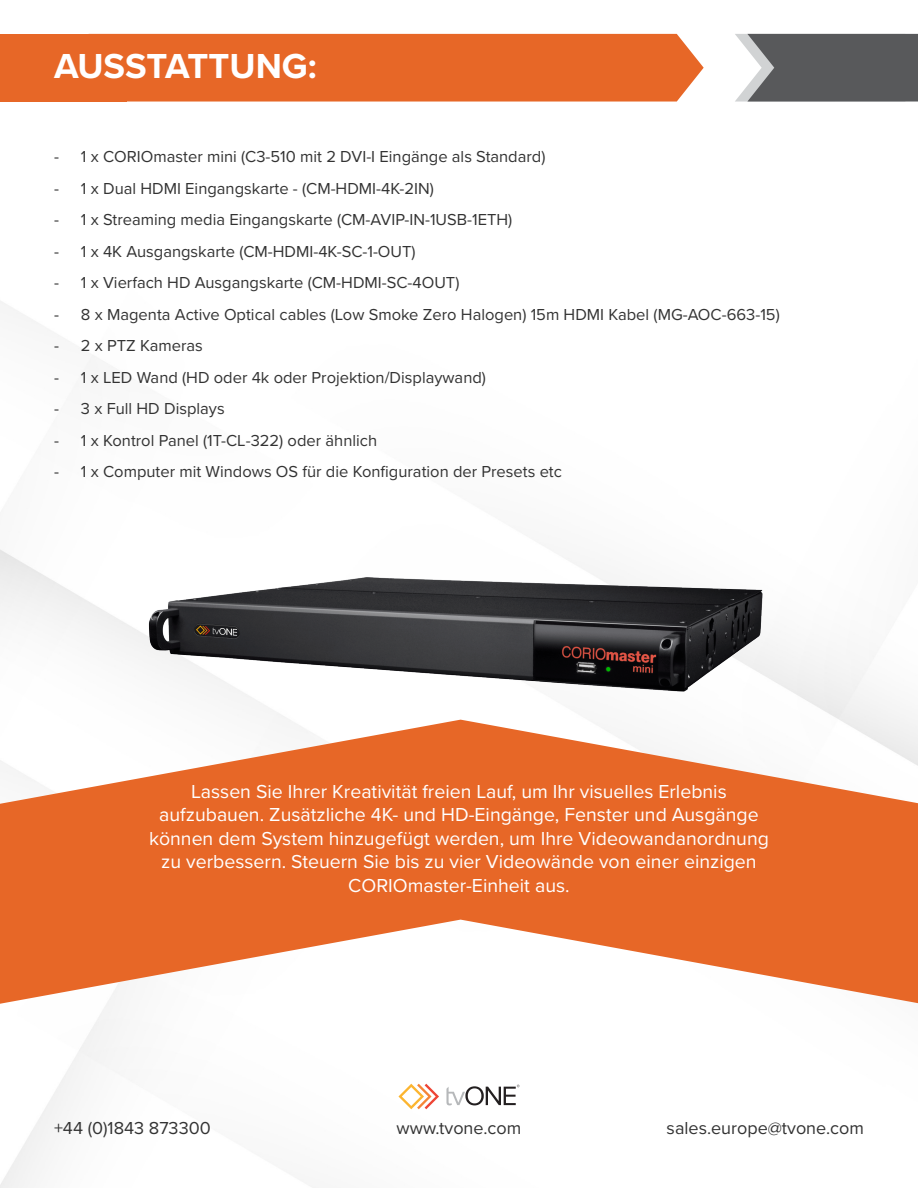
<style>
.page{position:relative;width:918px;height:1188px;background:#fff}
.page>*{position:absolute;margin:0;border:0;box-sizing:border-box;transform-origin:0 0}
.t1{font:700 36px "Proxima Nova";color:#fff}
.t2{font:19.5px/23.4px "Proxima Nova";color:#fff;text-align:center}
.t3{font:18px "Proxima Nova";color:#333}
.t4{font:16.5px "Proxima Nova";color:#333}
</style>
<div class="page">
<div style="left:0;top:34px;width:126px;height:68px;background:#e76727"></div>
<svg style="left:0;top:720px;width:918px;height:284px;fill:#e76727"></svg>
<div style="left:126px;top:34px;width:578px;height:68px;background:#e76727"></div>
<svg style="left:735px;top:34px;width:183px;height:68px;background:#6e6f70"></svg>
<svg style="left:398px;top:1084px;width:41px;height:25px"></svg>
<svg style="left:446px;top:1085px;width:74px;height:20px"></svg>
<img style="left:139px;top:560px;width:640px;height:147px">
<h1 class="t1" style="left:54px;top:39px;width:264px">AUSSTATTUNG:</h1>
<p class="t4" style="left:54px;top:145px;width:493px">- 1 x CORIOmaster mini (C3-510 mit 2 DVI-I Eingänge als Standard)</p>
<p class="t4" style="left:54px;top:176px;width:381px">- 1 x Dual HDMI Eingangskarte - (CM-HDMI-4K-2IN)</p>
<p class="t4" style="left:54px;top:208px;width:460px">- 1 x Streaming media Eingangskarte (CM-AVIP-IN-1USB-1ETH)</p>
<p class="t4" style="left:54px;top:239px;width:363px">- 1 x 4K Ausgangskarte (CM-HDMI-4K-SC-1-OUT)</p>
<p class="t4" style="left:54px;top:271px;width:407px">- 1 x Vierfach HD Ausgangskarte (CM-HDMI-SC-4OUT)</p>
<p class="t4" style="left:54px;top:302px;width:727px">- 8 x Magenta Active Optical cables (Low Smoke Zero Halogen) 15m HDMI Kabel (MG-AOC-663-15)</p>
<p class="t4" style="left:54px;top:334px;width:150px">- 2 x PTZ Kameras</p>
<p class="t4" style="left:54px;top:365px;width:434px">- 1 x LED Wand (HD oder 4k oder Projektion/Displaywand)</p>
<p class="t4" style="left:54px;top:397px;width:172px">- 3 x Full HD Displays</p>
<p class="t4" style="left:54px;top:428px;width:325px">- 1 x Kontrol Panel (1T-CL-322) oder ähnlich</p>
<p class="t4" style="left:54px;top:460px;width:509px">- 1 x Computer mit Windows OS für die Konfiguration der Presets etc</p>
<p class="t2" style="left:149px;top:779px;width:622px">Lassen Sie Ihrer Kreativität freien Lauf, um Ihr visuelles Erlebnis aufzubauen. Zusätzliche 4K- und HD-Eingänge, Fenster und Ausgänge können dem System hinzugefügt werden, um Ihre Videowandanordnung zu verbessern. Steuern Sie bis zu vier Videowände von einer einzigen CORIOmaster-Einheit aus.</p>
<p class="t3" style="left:54px;top:1114px;width:158px">+44 (0)1843 873300</p>
<p class="t3" style="left:397px;top:1114px;width:126px">www.tvone.com</p>
<p class="t3" style="left:667px;top:1114px;width:199px">sales.europe@tvone.com</p>
</div>
